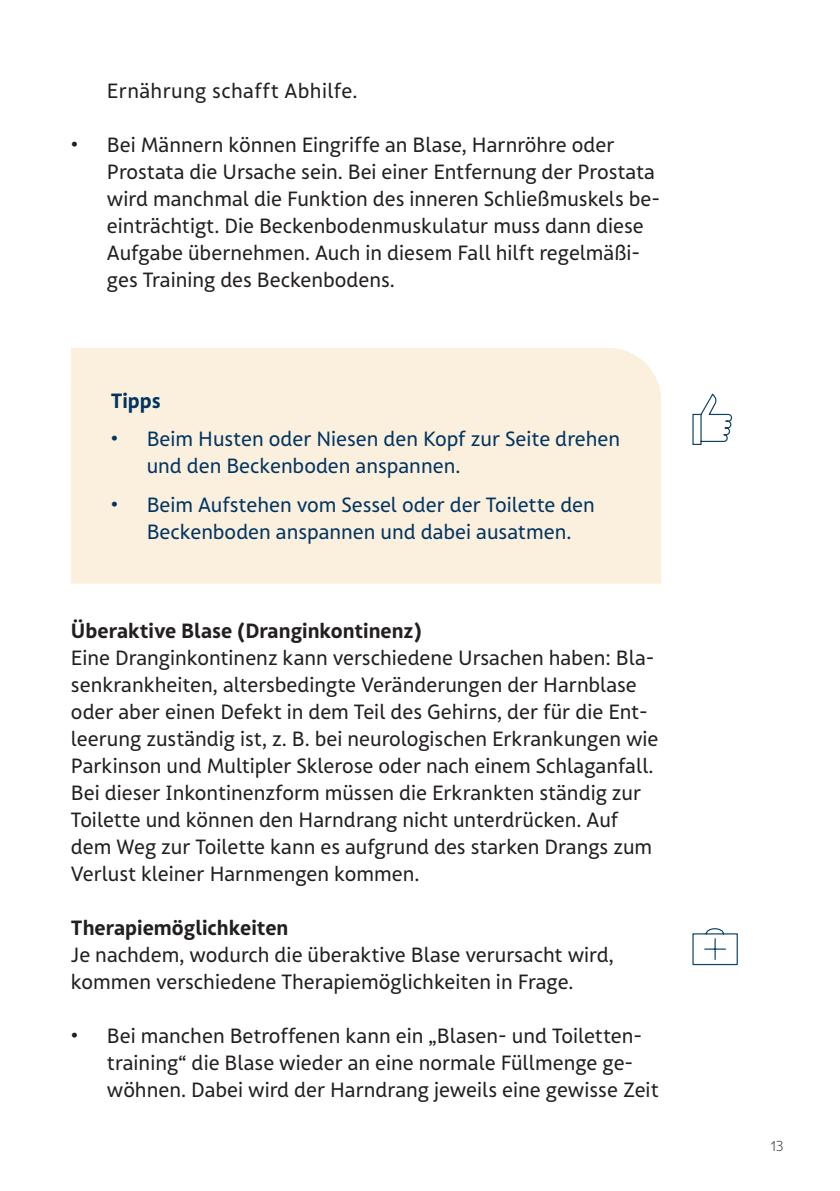
<style>
.page{position:relative;width:840px;height:1191px;background:#fff}
.page>*{position:absolute;margin:0;border:0;box-sizing:border-box;transform-origin:0 0}
.t1{font:20px/27px "FSW Sans";color:#231f20}
.t2{font:20px/27px "FSW Sans";color:#003562}
.t3{font:700 20px "FSW Sans";color:#231f20}
.t4{font:20px "FSW Sans";letter-spacing:.02em;color:#231f20}
.t5{font:700 20px "FSW Sans";color:#003562}
.t6{font:300 14px "FSW Sans";color:#57585a}
</style>
<div class="page">
<div style="left:71px;top:348px;width:588px;height:38px;background:#fbefdd"></div>
<div style="left:71px;top:386px;width:589px;height:66px;background:#fbefdd"></div>
<div style="left:71px;top:452px;width:589px;height:131px;background:#fbefdd"></div>
<svg style="left:692px;top:394px;width:40px;height:51px"></svg>
<svg style="left:692px;top:928px;width:46px;height:37px"></svg>
<p class="t4" style="left:107px;top:79px;width:252px">Ernährung schafft Abhilfe.</p>
<p class="t1" style="left:107px;top:131px;width:554px;text-indent:-36px">• Bei Männern können Eingriffe an Blase, Harnröhre oder Prostata die Ursache sein. Bei einer Entfernung der Prostata wird manchmal die Funktion des inneren Schließmuskels be&shy;einträchtigt. Die Beckenbodenmuskulatur muss dann diese Aufgabe übernehmen. Auch in diesem Fall hilft regelmäßi&shy;ges Training des Beckenbodens.</p>
<p class="t5" style="left:111px;top:388px;width:51px">Tipps</p>
<p class="t2" style="left:147px;top:426px;width:474px;text-indent:-36px">• Beim Husten oder Niesen den Kopf zur Seite drehen und den Beckenboden anspannen.</p>
<p class="t2" style="left:147px;top:491px;width:449px;text-indent:-36px">• Beim Aufstehen vom Sessel oder der Toilette den<br>Beckenboden anspannen und dabei ausatmen.</p>
<p class="t3" style="left:71px;top:618px;width:352px">Überaktive Blase (Dranginkontinenz)</p>
<p class="t1" style="left:71px;top:644px;width:588px">Eine Dranginkontinenz kann verschiedene Ursachen haben: Bla&shy;senkrankheiten, altersbedingte Veränderungen der Harnblase oder aber einen Defekt in dem Teil des Gehirns, der für die Ent&shy;leerung zuständig ist, z. B. bei neurologischen Erkrankungen wie Parkinson und Multipler Sklerose oder nach einem Schlaganfall.<br>Bei dieser Inkontinenzform müssen die Erkrankten ständig zur Toilette und können den Harndrang nicht unterdrücken. Auf dem Weg zur Toilette kann es aufgrund des starken Drangs zum Verlust kleiner Harnmengen kommen.</p>
<p class="t3" style="left:71px;top:915px;width:219px">Therapiemöglichkeiten</p>
<p class="t1" style="left:71px;top:941px;width:544px">Je nachdem, wodurch die überaktive Blase verursacht wird, kommen verschiedene Therapiemöglichkeiten in Frage.</p>
<p class="t1" style="left:107px;top:1022px;width:553px;text-indent:-36px">• Bei manchen Betroffenen kann ein „Blasen- und Toiletten&shy;training“ die Blase wieder an eine normale Füllmenge ge&shy;wöhnen. Dabei wird der Harndrang jeweils eine gewisse Zeit</p>
<p class="t6" style="left:770px;top:1138px;width:14px">13</p>
</div>
